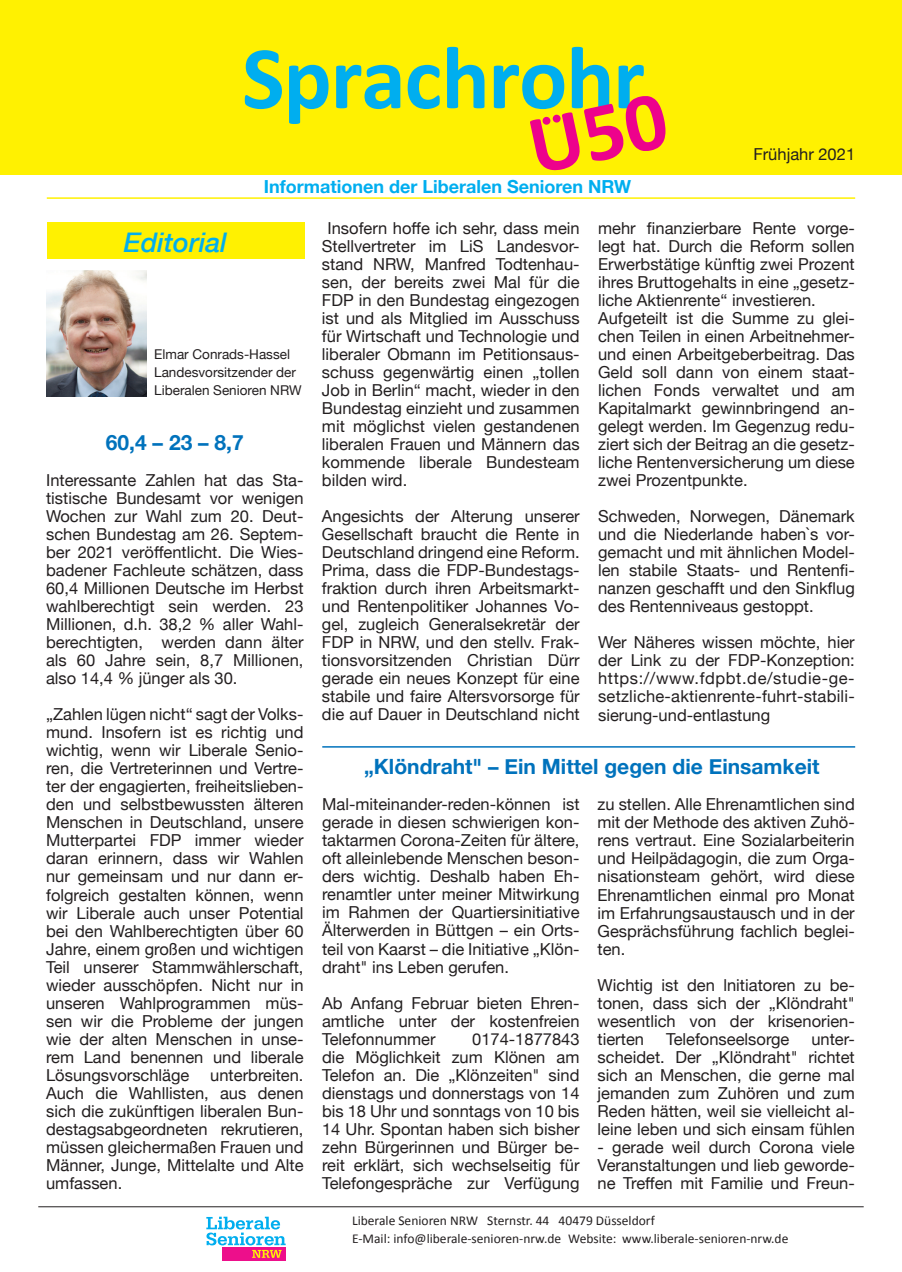
<style>
.page{position:relative;width:902px;height:1272px;background:#fff}
.page>*{position:absolute;margin:0;border:0;box-sizing:border-box;transform-origin:0 0}
.t1{font:700 90px "Calibri";letter-spacing:-.015em;color:#00aeef}
.t2{font:italic 500 27px "Helvetica Neue";color:#00aeef}
.t3{font:700 21px "Helvetica Neue";color:#0072bc}
.t4{font:700 18px "Helvetica Neue";color:#00aeef}
.t5{font:16.5px/18px "Helvetica Neue";color:#231f20;text-align:justify}
.t6{font:13.5px/18px "Calibri";color:#231f20}
.t7{font:13.5px/18px "Helvetica Neue";color:#231f20}
</style>
<div class="page">
<div style="left:47px;top:222px;width:257px;height:37px;background:#fff101"></div>
<div style="left:0;top:0;width:901px;height:175px;background:#fff101"></div>
<svg style="left:530px;top:96px;width:135px;height:74px"></svg>
<svg style="left:223px;top:1247px;width:63px;height:13px"></svg>
<svg style="left:206px;top:1216px;width:79px;height:41px"></svg>
<hr style="left:38px;top:1206px;width:825px;height:1px;background:#231f20">
<hr style="left:47px;top:197px;width:808px;height:2px;background:#fff101">
<img style="left:47px;top:270px;width:100px;height:126px">
<hr style="left:322px;top:746px;width:533px;height:1px;background:#0072bc">
<h1 class="t1" style="left:242px;top:21px;width:404px">Sprachrohr</h1>
<p class="t4" style="left:264px;top:173px;width:369px">Informationen der Liberalen Senioren NRW</p>
<p class="t5" style="left:753px;top:146px;width:103px">Frühjahr 2021</p>
<h2 class="t2" style="left:124px;top:219px;width:105px">Editorial</h2>
<p class="t7" style="left:154px;top:346px;width:149px">Elmar Conrads-Hassel<br>Landesvorsitzender der<br>Liberalen Senioren NRW</p>
<p class="t3" style="left:106px;top:426px;width:139px">60,4 – 23 – 8,7</p>
<p class="t5" style="left:46px;top:472px;width:259px">Interessante Zahlen hat das Sta&shy;tistische Bundesamt vor wenigen Wochen zur Wahl zum 20. Deut&shy;schen Bundestag am 26. Septem&shy;ber 2021 veröffentlicht. Die Wies&shy;badener Fachleute schätzen, dass 60,4 Millionen Deutsche im Herbst wahlberechtigt sein werden. 23<br>Millionen, d.h. 38,2 % aller Wahl&shy;berechtigten, werden dann älter als 60 Jahre sein, 8,7 Millionen, also 14,4 % jünger als 30.</p>
<p class="t5" style="left:46px;top:706px;width:259px">„Zahlen lügen nicht“ sagt der Volks&shy;mund. Insofern ist es richtig und wichtig, wenn wir Liberale Senio&shy;ren, die Vertreterinnen und Vertre&shy;ter der engagierten, freiheitslieben&shy;den und selbstbewussten älteren Menschen in Deutschland, unsere Mutterpartei FDP immer wieder daran erinnern, dass wir Wahlen nur gemeinsam und nur dann er&shy;folgreich gestalten können, wenn wir Liberale auch unser Potential bei den Wahlberechtigten über 60<br>Jahre, einem großen und wichtigen Teil unserer Stammwählerschaft, wieder ausschöpfen. Nicht nur in unseren Wahlprogrammen müs&shy;sen wir die Probleme der jungen wie der alten Menschen in unse&shy;rem Land benennen und liberale Lösungsvorschläge</p>
<p class="t5" style="left:46px;top:1066px;width:259px;text-indent:164px">unterbreiten.<br>Auch die Wahllisten, aus denen sich die zukünftigen liberalen Bun&shy;destagsabgeordneten rekrutieren, müssen gleichermaßen Frauen und Männer, Junge, Mittelalte und Alte umfassen.</p>
<p class="t5" style="left:322px;top:220px;width:259px;text-indent:6px">Insofern hoffe ich sehr, dass mein Stellvertreter im LiS Landesvor&shy;stand NRW, Manfred Todtenhau&shy;sen, der bereits zwei Mal für die FDP in den Bundestag eingezogen ist und als Mitglied im Ausschuss für Wirtschaft und Technologie und liberaler Obmann im Petitionsaus&shy;schuss gegenwärtig einen „tollen Job in Berlin“ macht, wieder in den Bundestag einzieht und zusammen mit möglichst vielen gestandenen liberalen Frauen und Männern das kommende liberale Bundesteam bilden wird.</p>
<p class="t5" style="left:322px;top:508px;width:259px">Angesichts der Alterung unserer Gesellschaft braucht die Rente in Deutschland dringend eine Reform.<br>Prima, dass die FDP-Bundestags&shy;fraktion durch ihren Arbeitsmarkt&shy;und Rentenpolitiker Johannes Vo&shy;gel, zugleich Generalsekretär der FDP in NRW, und den stellv. Frak&shy;tionsvorsitzenden Christian Dürr gerade ein neues Konzept für eine stabile und faire Altersvorsorge für die auf Dauer in Deutschland nicht</p>
<p class="t5" style="left:598px;top:220px;width:258px;text-align:left">mehr finanzierbare Rente vorge&shy;legt hat. Durch die Reform sollen Erwerbstätige künftig zwei Prozent ihres Bruttogehalts in eine „gesetz&shy;liche Aktienrente“ investieren.<br>Aufgeteilt ist die Summe zu glei&shy;chen Teilen in einen Arbeitnehmer&shy;und einen Arbeitgeberbeitrag. Das Geld soll dann von einem staat&shy;lichen Fonds verwaltet und am Kapitalmarkt gewinnbringend an&shy;gelegt werden. Im Gegenzug redu&shy;ziert sich der Beitrag an die gesetz&shy;liche Rentenversicherung um diese zwei Prozentpunkte.</p>
<p class="t5" style="left:598px;top:508px;width:258px">Schweden, Norwegen, Dänemark und die Niederlande haben`s vor&shy;gemacht und mit ähnlichen Model&shy;len stabile Staats- und Rentenfi&shy;nanzen geschafft und den Sinkflug des Rentenniveaus gestoppt.</p>
<p class="t5" style="left:598px;top:634px;width:258px">Wer Näheres wissen möchte, hier der Link zu der FDP-Konzeption: https://www.fdpbt.de/studie-ge&shy;setzliche-aktienrente-fuhrt-stabili&shy;sierung-und-entlastung</p>
<p class="t3" style="left:364px;top:750px;width:457px">„Klöndraht" – Ein Mittel gegen die Einsamkeit</p>
<p class="t5" style="left:322px;top:796px;width:259px">Mal-miteinander-reden-können ist gerade in diesen schwierigen kon&shy;taktarmen Corona-Zeiten für ältere, oft alleinlebende Menschen beson&shy;ders wichtig. Deshalb haben Eh&shy;renamtler unter meiner Mitwirkung im Rahmen der Quartiersinitiative Älterwerden in Büttgen – ein Orts&shy;teil von Kaarst – die Initiative „Klön&shy;draht" ins Leben gerufen.</p>
<p class="t5" style="left:322px;top:994px;width:259px">Ab Anfang Februar bieten Ehren&shy;amtliche unter der kostenfreien Telefonnummer</p>
<p class="t5" style="left:597px;top:796px;width:259px">zu stellen. Alle Ehrenamtlichen sind mit der Methode des aktiven Zuhö&shy;rens vertraut. Eine Sozialarbeiterin und Heilpädagogin, die zum Orga&shy;nisationsteam gehört, wird diese Ehrenamtlichen einmal pro Monat im Erfahrungsaustausch und in der Gesprächsführung fachlich beglei&shy;ten.</p>
<p class="t5" style="left:597px;top:976px;width:259px">Wichtig ist den lnitiatoren zu be&shy;tonen, dass sich der „Klöndraht" wesentlich von der krisenorien&shy;tierten</p>
<p class="t5" style="left:666px;top:1030px;width:125px">Telefonseelsorge</p>
<p class="t5" style="left:322px;top:1030px;width:259px;text-indent:150px">0174-1877843 die Möglichkeit zum Klönen am Telefon an. Die „Klönzeiten" sind dienstags und donnerstags von 14 bis 18 Uhr und sonntags von 10 bis 14 Uhr. Spontan haben sich bisher zehn Bürgerinnen und Bürger be&shy;reit erklärt, sich wechselseitig für Telefongespräche zur Verfügung</p>
<p class="t5" style="left:597px;top:1030px;width:259px;text-indent:214px">unter&shy;scheidet. Der „Klöndraht" richtet sich an Menschen, die gerne mal jemanden zum Zuhören und zum Reden hätten, weil sie vielleicht al&shy;leine leben und sich einsam fühlen</p>
<p class="t5" style="left:597px;top:1138px;width:259px">- gerade weil durch Corona viele Veranstaltungen und lieb geworde&shy;ne Treffen mit Familie und Freun-</p>
<p class="t6" style="left:352px;top:1210px;width:438px">Liberale Senioren NRW Sternstr. 44 40479 Düsseldorf<br>E-Mail: info@liberale-senioren-nrw.de Website: www.liberale-senioren-nrw.de</p>
</div>
